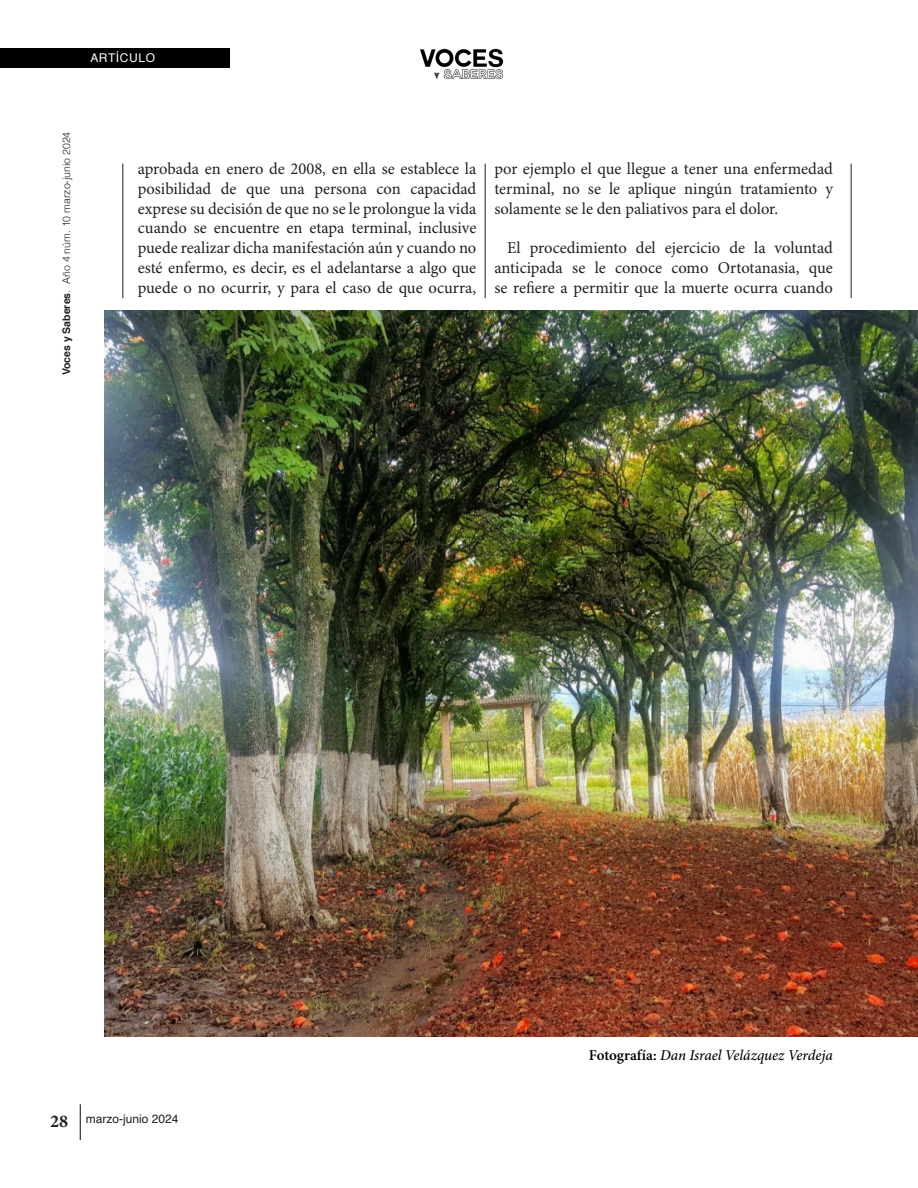
<style>
.page{position:relative;width:918px;height:1188px;background:#fff}
.page>*{position:absolute;margin:0;border:0;box-sizing:border-box;transform-origin:0 0}
.t1{font:700 18px "Minion Pro";color:#231f20}
.t2{font:16.65px/19.8px "Minion Pro";color:#231f20;text-align:justify}
.t3{font:italic 500 15px "Minion Pro";letter-spacing:-.005em;color:#000}
.t4{font:12px "Helvetica";color:#231f20}
.t5{font:12px "Helvetica";letter-spacing:.05em;color:#fff}
.t6{font:300 10.5px "Helvetica";color:#231f20}
.s1{font-weight:700}
.s2{font-weight:600;font-style:normal}
</style>
<div class="page">
<hr style="left:80px;top:1105px;width:1px;height:35px;background:#231f20">
<div style="left:0;top:48px;width:230px;height:19px;background:#000"></div>
<img style="left:420px;top:48px;width:84px;height:32px">
<img style="left:105px;top:311px;width:813px;height:726px">
<hr style="left:485px;top:164px;width:1px;height:134px;background:#231f20">
<hr style="left:851px;top:164px;width:1px;height:134px;background:#231f20">
<hr style="left:123px;top:164px;width:1px;height:134px;background:#231f20">
<p class="t5" style="left:90px;top:48px;width:66px">ARTÍCULO</p>
<p class="t6" style="left:57px;top:375px;width:245px;rotate:-90deg"><span class="s1">Voces y Saberes</span>. Año 4 núm. 10 marzo-junio 2024</p>
<p class="t2" style="left:138px;top:159px;width:340px">aprobada en enero de 2008, en ella se establece la posibilidad de que una persona con capacidad exprese su decisión de que no se le prolongue la vida cuando se encuentre en etapa terminal, inclusive puede realizar dicha manifestación aún y cuando no esté enfermo, es decir, es el adelantarse a algo que puede o no ocurrir, y para el caso de que ocurra,</p>
<p class="t2" style="left:494px;top:159px;width:340px">por ejemplo el que llegue a tener una enfermedad terminal, no se le aplique ningún tratamiento y solamente se le den paliativos para el dolor.</p>
<p class="t2" style="left:494px;top:239px;width:340px;text-indent:13px">El procedimiento del ejercicio de la voluntad anticipada se le conoce como Ortotanasia, que se refiere a permitir que la muerte ocurra cuando</p>
<p class="t3" style="left:589px;top:1046px;width:246px"><span class="s2">Fotografía:</span> Dan Israel Velázquez Verdeja</p>
<p class="t1" style="left:50px;top:1109px;width:19px">28</p>
<p class="t4" style="left:86px;top:1109px;width:94px">marzo-junio 2024</p>
</div>
